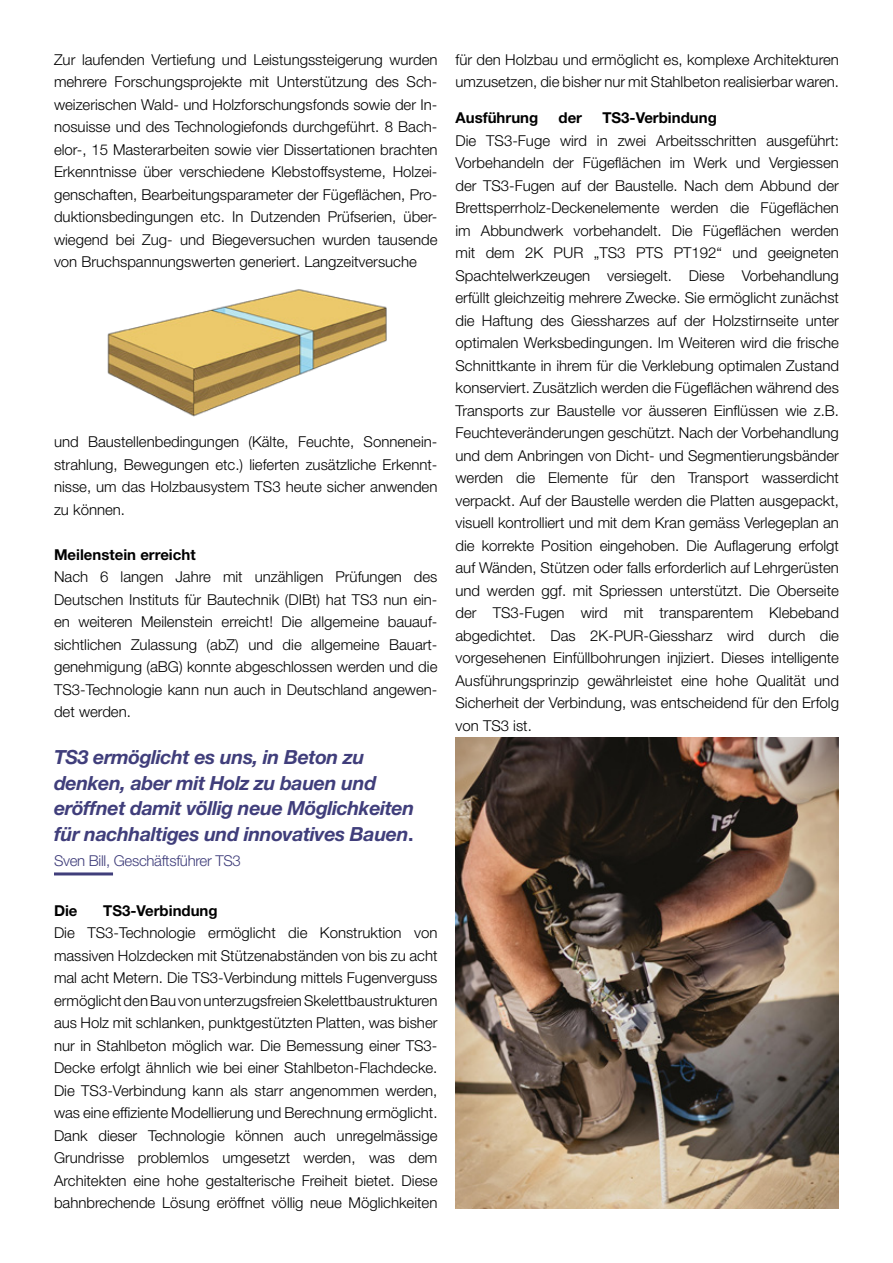
<style>
.page{position:relative;width:893px;height:1263px;background:#fff}
.page>*{position:absolute;margin:0;border:0;box-sizing:border-box;transform-origin:0 0}
.t1{font:italic 700 19.5px/25.5px "Helvetica Neue LT Std";letter-spacing:-.02em;color:#403e7b}
.t2{font:300 15px/22.5px "Helvetica Neue LT Std";color:#000;text-align:justify}
.t3{font:700 15px "Helvetica Neue LT Std";color:#000}
.t4{font:300 15px "Helvetica Neue LT Std";letter-spacing:-.02em;color:#403e7b}
.s1{font-style:normal}
</style>
<div class="page">
<img style="left:107px;top:289px;width:280px;height:128px">
<img style="left:455px;top:737px;width:383px;height:472px">
<hr style="left:54px;top:872px;width:59px;height:3px;background:#403e7b">
<p class="t2" style="left:54px;top:48px;width:385px">Zur laufenden Vertiefung und Leistungssteigerung wurden mehrere Forschungsprojekte mit Unterstützung des Sch&shy;weizerischen Wald- und Holzforschungsfonds sowie der In&shy;nosuisse und des Technologiefonds durchgeführt. 8 Bach&shy;elor-, 15 Masterarbeiten sowie vier Dissertationen brachten Erkenntnisse über verschiedene Klebstoffsysteme, Holzei&shy;genschaften, Bearbeitungsparameter der Fügeflächen, Pro&shy;duktionsbedingungen etc. In Dutzenden Prüfserien, über&shy;wiegend bei Zug- und Biegeversuchen wurden tausende von Bruchspannungswerten generiert. Langzeitversuche</p>
<p class="t2" style="left:54px;top:430px;width:385px">und Baustellenbedingungen (Kälte, Feuchte, Sonnenein&shy;strahlung, Bewegungen etc.) lieferten zusätzliche Erkennt&shy;nisse, um das Holzbausystem TS3 heute sicher anwenden zu können.</p>
<p class="t3" style="left:54px;top:545px;width:143px">Meilenstein erreicht</p>
<p class="t2" style="left:54px;top:565px;width:385px">Nach 6 langen Jahre mit unzähligen Prüfungen des Deutschen Instituts für Bautechnik (DIBt) hat TS3 nun ein&shy;en weiteren Meilenstein erreicht! Die allgemeine bauauf&shy;sichtlichen Zulassung (abZ) und die allgemeine Bauart&shy;genehmigung (aBG) konnte abgeschlossen werden und die TS3-Technologie kann nun auch in Deutschland angewen&shy;det werden.</p>
<h1 class="t1" style="left:54px;top:744px;width:362px">TS3 ermöglicht es uns, in Beton zu denken, aber mit Holz zu bauen und eröffnet damit völlig neue Möglichkeiten für nachhaltiges und innovatives Bauen<span class="s1">.</span></h1>
<p class="t4" style="left:54px;top:852px;width:188px">Sven Bill, Geschäftsführer TS3</p>
<p class="t3" style="left:54px;top:901px;width:25px">Die</p>
<p class="t2" style="left:54px;top:921px;width:385px">Die TS3-Technologie ermöglicht die Konstruktion von massiven Holzdecken mit Stützenabständen von bis zu acht mal acht Metern. Die TS3-Verbindung mittels Fugenverguss ermöglicht den Bau von unterzugsfreien Skelettbaustrukturen aus Holz mit schlanken, punktgestützten Platten, was bisher nur in Stahlbeton möglich war. Die Bemessung einer TS3- Decke erfolgt ähnlich wie bei einer Stahlbeton-Flachdecke.<br>Die TS3-Verbindung kann als starr angenommen werden, was eine effiziente Modellierung und Berechnung ermöglicht.<br>Dank dieser Technologie können auch unregelmässige Grundrisse problemlos umgesetzt werden, was dem Architekten eine hohe gestalterische Freiheit bietet. Diese bahnbrechende Lösung eröffnet völlig neue Möglichkeiten</p>
<p class="t2" style="left:455px;top:48px;width:385px">für den Holzbau und ermöglicht es, komplexe Architekturen umzusetzen, die bisher nur mit Stahlbeton realisierbar waren.</p>
<p class="t3" style="left:455px;top:109px;width:84px">Ausführung</p>
<p class="t3" style="left:559px;top:109px;width:25px">der</p>
<p class="t2" style="left:455px;top:129px;width:385px">Die TS3-Fuge wird in zwei Arbeitsschritten ausgeführt:<br>Vorbehandeln der Fügeflächen im Werk und Vergiessen der TS3-Fugen auf der Baustelle. Nach dem Abbund der Brettsperrholz-Deckenelemente werden die Fügeflächen im Abbundwerk vorbehandelt. Die Fügeflächen werden mit dem 2K PUR „TS3 PTS PT192“ und geeigneten Spachtelwerkzeugen versiegelt. Diese Vorbehandlung erfüllt gleichzeitig mehrere Zwecke. Sie ermöglicht zunächst die Haftung des Giessharzes auf der Holzstirnseite unter optimalen Werksbedingungen. Im Weiteren wird die frische Schnittkante in ihrem für die Verklebung optimalen Zustand konserviert. Zusätzlich werden die Fügeflächen während des Transports zur Baustelle vor äusseren Einflüssen wie z.B.<br>Feuchteveränderungen geschützt. Nach der Vorbehandlung und dem Anbringen von Dicht- und Segmentierungsbänder werden die Elemente für den Transport wasserdicht verpackt. Auf der Baustelle werden die Platten ausgepackt, visuell kontrolliert und mit dem Kran gemäss Verlegeplan an die korrekte Position eingehoben. Die Auflagerung erfolgt auf Wänden, Stützen oder falls erforderlich auf Lehrgerüsten und werden ggf. mit Spriessen unterstützt. Die Oberseite der TS3-Fugen wird mit transparentem Klebeband abgedichtet. Das 2K-PUR-Giessharz wird durch die vorgesehenen Einfüllbohrungen injiziert. Dieses intelligente Ausführungsprinzip gewährleistet eine hohe Qualität und Sicherheit der Verbindung, was entscheidend für den Erfolg von TS3 ist.</p>
</div>
